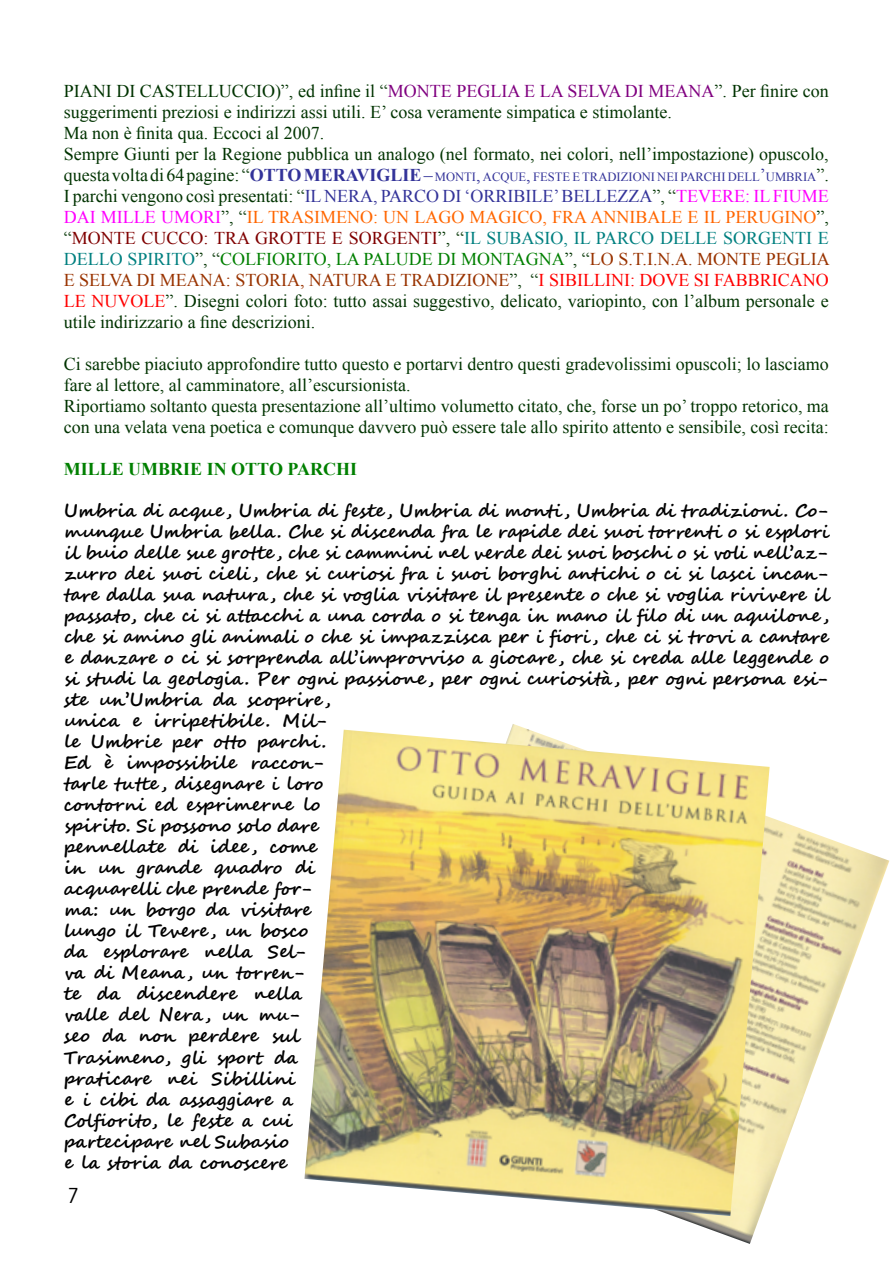
<style>
.page{position:relative;width:893px;height:1263px;background:#fff}
.page>*{position:absolute;margin:0;border:0;box-sizing:border-box;transform-origin:0 0}
.t1{font:21px "Avant Garde IT Cby BT";color:#000}
.t2{font:700 18px/21px "Segoe Script";color:#000}
.t3{font:18px/21px "Times New Roman";color:#030}
.t4{font:700 18px "Times New Roman";color:#008000}
.t5{font:12.6px "Times New Roman";color:#339}
.s1{color:#800080}
.s2{font-size:18px;color:#030}
.s3{font-weight:700;font-size:18px}
.s4{font-size:18px}
.s5{color:#339}
.s6{color:#f0f}
.s7{color:#f60}
.s8{color:#800000}
.s9{color:#008080}
.s10{color:#008000}
.s11{color:#930}
.s12{color:#f00}
</style>
<div class="page">
<img style="left:510px;top:724px;width:379px;height:520px">
<img style="left:304px;top:730px;width:466px;height:486px">
<p class="t3" style="left:64px;top:80px;width:767px">PIANI DI CASTELLUCCIO)”, ed infine il “<span class="s1">MONTE PEGLIA E LA SELVA DI MEANA</span>”. Per finire con suggerimenti preziosi e indirizzi assi utili. E’ cosa veramente simpatica e stimolante.<br>Ma non è finita qua. Eccoci al 2007.<br>Sempre Giunti per la Regione pubblica un analogo (nel formato, nei colori, nell’impostazione) opuscolo,</p>
<p class="t5" style="left:64px;top:168px;width:767px"><span class="s2">questa volta di 64 pagine: “</span><span class="s3">OTTO MERAVIGLIE</span> <span class="s4">–</span> MONTI<span class="s4">,</span> ACQUE<span class="s4">,</span> FESTE E TRADIZIONI NEI PARCHI DELL<span class="s4">’</span>UMBRIA<span class="s2">”.</span></p>
<p class="t3" style="left:64px;top:185px;width:767px;text-align:justify">I parchi vengono così presentati: “<span class="s5">IL NERA, PARCO DI ‘ORRIBILE’ BELLEZZA</span>”, “<span class="s6">TEVERE: IL FIUME DAI MILLE UMORI</span>”, “<span class="s7">IL TRASIMENO: UN LAGO MAGICO, FRA ANNIBALE E IL PERUGINO</span>”, “<span class="s8">MONTE CUCCO: TRA GROTTE E SORGENTI</span>”, “<span class="s9">IL SUBASIO, IL PARCO DELLE SORGENTI E DELLO SPIRITO</span>”, “<span class="s10">COLFIORITO, LA PALUDE DI MONTAGNA</span>”, “<span class="s11">LO S.T.I.N.A. MONTE PEGLIA E SELVA DI MEANA: STORIA, NATURA E TRADIZIONE</span>”, “<span class="s12">I SIBILLINI: DOVE SI FABBRICANO LE NUVOLE</span>”. Disegni colori foto: tutto assai suggestivo, delicato, variopinto, con l’album personale e utile indirizzario a fine descrizioni.</p>
<p class="t3" style="left:64px;top:353px;width:767px">Ci sarebbe piaciuto approfondire tutto questo e portarvi dentro questi gradevolissimi opuscoli; lo lasciamo fare al lettore, al camminatore, all’escursionista.<br>Riportiamo soltanto questa presentazione all’ultimo volumetto citato, che, forse un po’ troppo retorico, ma con una velata vena poetica e comunque davvero può essere tale allo spirito attento e sensibile, così recita:</p>
<p class="t4" style="left:64px;top:457px;width:295px">MILLE UMBRIE IN OTTO PARCHI</p>
<p class="t2" style="left:64px;top:501px;width:768px">Umbria di acque , Umbria di feste , Umbria di monti, Umbria di tradizioni. Co&shy;munque Umbria bella. Che si discenda fra le rapide dei suoi torrenti o si esplori il buio delle sue grotte , che si cammini nel verde dei suoi boschi o si voli nell’az&shy;zurro dei suoi cieli, che si curiosi fra i suoi borghi antichi o ci si lasci incan&shy;tare dalla sua natura, che si voglia visitare il presente o che si voglia rivivere il passato, che ci si attacchi a una corda o si tenga in mano il filo di un aquilone , che si amino gli animali o che si impazzisca per i fiori, che ci si trovi a cantare e danzare o ci si sorprenda all’improvviso a giocare , che si creda alle leggende o si studi la geologia. Per ogni passione , per ogni curiosità, per ogni persona esi&shy;ste un’Umbria da scoprire ,<br>unica e irripetibile. Mil-<br>le Umbrie per otto parchi.<br>Ed è impossibile raccon-<br>tarle tutte , disegnare i loro<br>contorni ed esprimerne lo<br>spirito. Si possono solo dare<br>pennellate di idee , come<br>in un grande quadro di<br>acquarelli che prende for-<br>ma: un borgo da visitare<br>lungo il Tevere , un bosco<br>da esplorare nella Sel-<br>va di Meana, un torren-<br>te da discendere nella<br>valle del Nera, un mu-<br>seo da non perdere sul<br>Trasimeno, gli sport da<br>praticare nei Sibillini<br>e i cibi da assaggiare a<br>Colfiorito, le feste a cui<br>partecipare nel Subasio<br>e la storia da conoscere</p>
<p class="t1" style="left:67px;top:1183px;width:13px">7</p>
</div>
